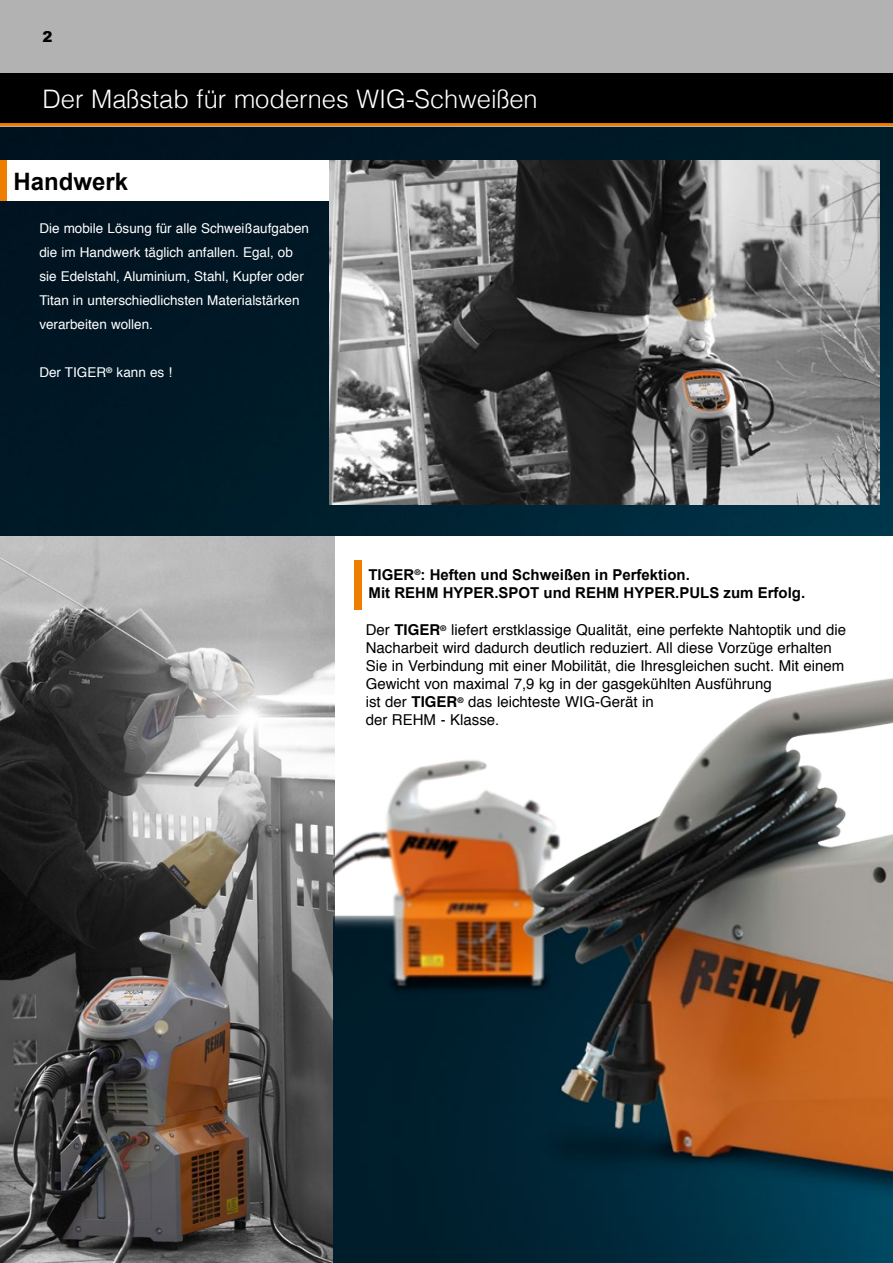
<style>
.page{position:relative;width:893px;height:1263px;background:#fff}
.page>*{position:absolute;margin:0;border:0;box-sizing:border-box;transform-origin:0 0}
.t1{font:300 25.5px "Helvetica";color:#fff}
.t2{font:700 24px "Arial";color:#000}
.t3{font:15px/18px "Helvetica";color:#000}
.t4{font:700 15px/18px "Arial";color:#000}
.t5{font:900 15px "Arial";color:#000}
.t6{font:13.5px/24px "Helvetica";color:#fff}
.s1{font-weight:700}
</style>
<div class="page">
<img style="left:0;top:536px;width:335px;height:727px">
<img style="left:0;top:126px;width:893px;height:410px">
<div style="left:0;top:0;width:893px;height:126px;background:#b2b2b2"></div>
<div style="left:0;top:73px;width:893px;height:52px;background:#000"></div>
<hr style="left:0;top:123px;width:893px;height:3px;background:#ef7d00">
<img style="left:334px;top:673px;width:559px;height:590px">
<div style="left:0;top:161px;width:7px;height:40px;background:#ef7d00"></div>
<div style="left:7px;top:161px;width:328px;height:40px;background:#fff"></div>
<img style="left:330px;top:161px;width:550px;height:343px">
<div style="left:354px;top:561px;width:9px;height:49px;background:#ef7d00"></div>
<p class="t5" style="left:43px;top:26px;width:12px">2</p>
<h1 class="t1" style="left:43px;top:77px;width:497px">Der Maßstab für modernes WIG-Schweißen</h1>
<h2 class="t2" style="left:13px;top:165px;width:116px">Handwerk</h2>
<p class="t6" style="left:39px;top:217px;width:271px">Die mobile Lösung für alle Schweißaufgaben die im Handwerk täglich anfallen. Egal, ob sie Edelstahl, Aluminium, Stahl, Kupfer oder Titan in unterschiedlichsten Materialstärken verarbeiten wollen.</p>
<p class="t6" style="left:39px;top:361px;width:134px">Der TIGER<sup>®</sup> kann es !</p>
<p class="t4" style="left:368px;top:566px;width:438px">TIGER<sup>®</sup>: Heften und Schweißen in Perfektion.<br>Mit REHM HYPER.SPOT und REHM HYPER.PULS zum Erfolg.</p>
<p class="t3" style="left:366px;top:621px;width:482px">Der <span class="s1">TIGER</span><sup>®</sup> liefert erstklassige Qualität, eine perfekte Nahtoptik und die Nacharbeit wird dadurch deutlich reduziert. All diese Vorzüge erhalten Sie in Verbindung mit einer Mobilität, die Ihresgleichen sucht. Mit einem Gewicht von maximal 7,9 kg in der gasgekühlten Ausführung<br>ist der <span class="s1">TIGER</span><sup>®</sup> das leichteste WIG-Gerät in<br>der REHM - Klasse.</p>
</div>
